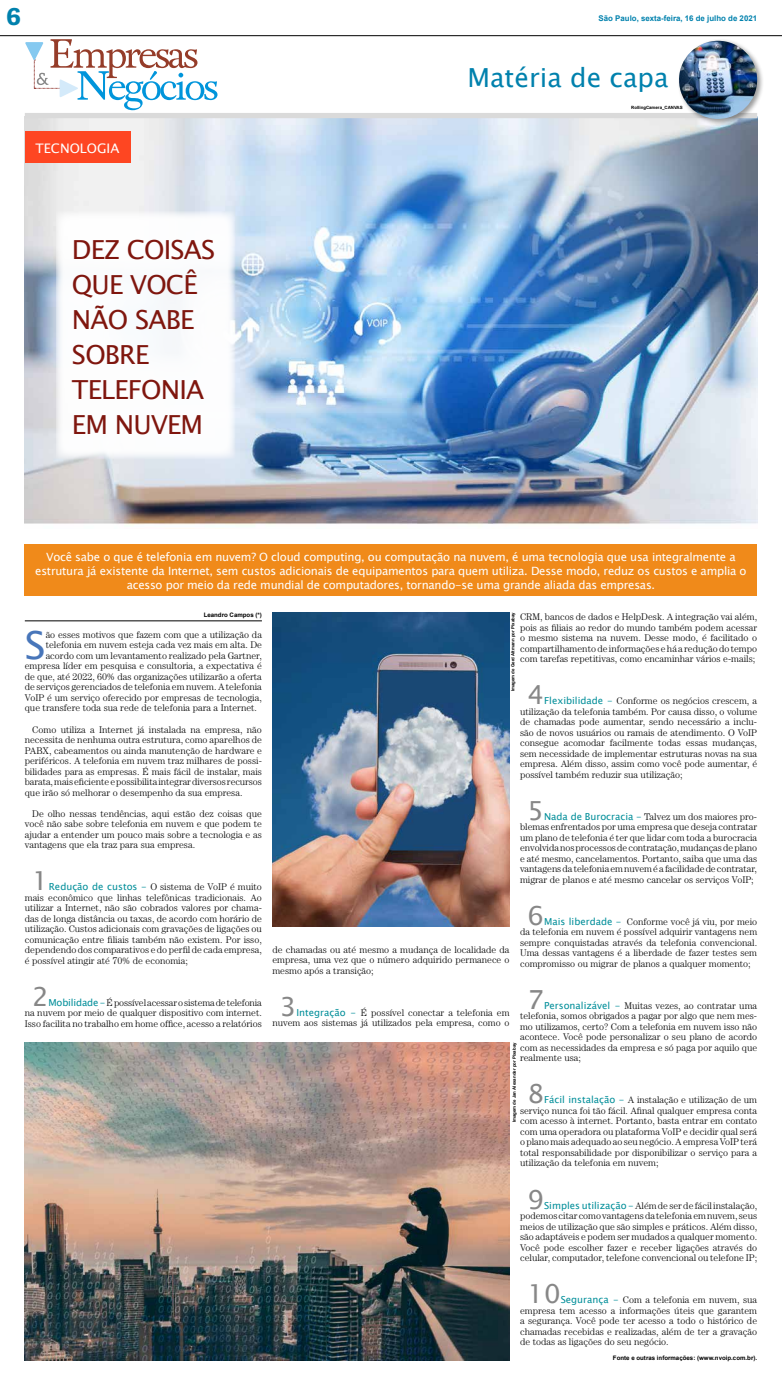
<style>
.page{position:relative;width:782px;height:1385px;background:#fff}
.page>*{position:absolute;margin:0;border:0;box-sizing:border-box;transform-origin:0 0}
.t1{font:38.68px "Lucida Sans Unicode";color:#4876ba}
.t2{font:26.25px/35px "Lucida Sans Unicode";letter-spacing:-.03em;color:#7f160e}
.t3{font:26.25px "Lucida Sans Unicode";color:#0081ad}
.t4{font:26.25px "Lucida Sans Unicode";color:#878787}
.t5{font:700 26.25px "Adelle";color:#0081ad}
.t6{font:13.12px "Lucida Sans Unicode";color:#fff}
.t7{font:11.38px/14px "Lucida Sans Unicode";letter-spacing:-.02em;color:#fff;text-align:center}
.t8{font:300 9.62px/10.5px "Century";color:#000;text-align:justify}
.t9{font:700 7.88px "Arial";color:#0081ad}
.t10{font:700 6.12px "Arial";color:#000}
.t11{font:700 4.38px "Arial";color:#000}
.s1{font-family:"Lucida Sans Unicode";font-weight:400;color:#008e99}
</style>
<div class="page">
<img style="left:25px;top:118px;width:731px;height:408px">
<hr style="left:0;top:35px;width:781px;height:1px;background:#000">
<svg style="left:25px;top:39px;width:192px;height:71px"></svg>
<div style="left:25px;top:113px;width:731px;height:5px;background:#dadada"></div>
<div style="left:676px;top:38px;width:88px;height:88px;background:#000;opacity:.4"></div>
<img style="left:678px;top:41px;width:78px;height:78px;border-radius:39px">
<img style="left:25px;top:1042px;width:484px;height:317px">
<div style="left:25px;top:544px;width:731px;height:52px;background:#f08a1a"></div>
<hr style="left:25px;top:620px;width:237px;height:1px;background:#000">
<div style="left:56px;top:211px;width:179px;height:248px;background:#fff"></div>
<div style="left:25px;top:131px;width:105px;height:32px;background:#fe4622"></div>
<img style="left:272px;top:612px;width:237px;height:314px">
<h2 class="t5" style="left:6px;top:-2px;width:16px">6</h2>
<p class="t9" style="left:598px;top:12px;width:160px">São Paulo, sexta-feira, 16 de julho de 2021</p>
<h2 class="t3" style="left:467px;top:56px;width:202px">Matéria de capa</h2>
<h3 class="t6" style="left:35px;top:137px;width:85px">TECNOLOGIA</h3>
<h2 class="t2" style="left:72px;top:232px;width:145px">DEZ COISAS<br>QUE VOCÊ<br>NÃO SABE<br>SOBRE<br>TELEFONIA<br>EM NUVEM</h2>
<p class="t11" style="left:631px;top:105px;width:53px">RollingCamera_CANVAS</p>
<p class="t7" style="left:35px;top:549px;width:712px">Você sabe o que é telefonia em nuvem? O cloud computing, ou computação na nuvem, é uma tecnologia que usa integralmente a estrutura já existente da Internet, sem custos adicionais de equipamentos para quem utiliza. Desse modo, reduz os custos e amplia o acesso por meio da rede mundial de computadores, tornando-se uma grande aliada das empresas.</p>
<p class="t10" style="left:204px;top:610px;width:60px">Leandro Campos (*)</p>
<h1 class="t1" style="left:25px;top:614px;width:22px">S</h1>
<p class="t8" style="left:46px;top:629px;width:218px">ão esses motivos que fazem com que a utilização da</p>
<p class="t11" style="left:510px;top:691px;width:80px;rotate:-90deg">Imagem de Gerd Altmann por Pixabay</p>
<p class="t8" style="left:520px;top:611px;width:238px">CRM, bancos de dados e HelpDesk. A integração vai além, pois as filiais ao redor do mundo também podem acessar o mesmo sistema na nuvem. Desse modo, é facilitado o compartilhamento de informações e há a redução do tempo com tarefas repetitivas, como encaminhar vários e-mails;</p>
<h2 class="t4" style="left:527px;top:674px;width:18px">4</h2>
<p class="t8" style="left:46px;top:639px;width:218px">telefonia em nuvem esteja cada vez mais em alta. De</p>
<p class="t8" style="left:46px;top:650px;width:218px">acordo com um levantamento realizado pela Gartner,</p>
<p class="t8" style="left:25px;top:660px;width:238px">empresa líder em pesquisa e consultoria, a expectativa é</p>
<p class="t8" style="left:25px;top:671px;width:238px">de que, até 2022, 60% das organizações utilizarão a oferta</p>
<p class="t8" style="left:25px;top:681px;width:238px">de serviços gerenciados de telefonia em nuvem. A telefonia</p>
<p class="t8" style="left:25px;top:692px;width:238px">VoIP é um serviço oferecido por empresas de tecnologia,</p>
<p class="t8" style="left:25px;top:702px;width:234px">que transfere toda sua rede de telefonia para a Internet.</p>
<p class="t8" style="left:25px;top:723px;width:238px;text-indent:7px">Como utiliza a Internet já instalada na empresa, não necessita de nenhuma outra estrutura, como aparelhos de PABX, cabeamentos ou ainda manutenção de hardware e periféricos. A telefonia em nuvem traz milhares de possi&shy;bilidades para as empresas. É mais fácil de instalar, mais barata, mais eficiente e possibilita integrar diversos recursos que irão só melhorar o desempenho da sua empresa.</p>
<p class="t8" style="left:25px;top:807px;width:238px;text-indent:7px">De olho nessas tendências, aqui estão dez coisas que você não sabe sobre telefonia em nuvem e que podem te ajudar a entender um pouco mais sobre a tecnologia e as vantagens que ela traz para sua empresa.</p>
<h2 class="t4" style="left:32px;top:859px;width:18px">1</h2>
<p class="t8" style="left:520px;top:695px;width:238px;text-indent:24px"><span class="s1">Flexibilidade -</span> Conforme os negócios crescem, a utilização da telefonia também. Por causa disso, o volume de chamadas pode aumentar, sendo necessário a inclu&shy;são de novos usuários ou ramais de atendimento. O VoIP consegue acomodar facilmente todas essas mudanças, sem necessidade de implementar estruturas novas na sua empresa. Além disso, assim como você pode aumentar, é possível também reduzir sua utilização;</p>
<h2 class="t4" style="left:527px;top:789px;width:18px">5</h2>
<p class="t8" style="left:520px;top:810px;width:238px;text-indent:24px"><span class="s1">Nada de Burocracia -</span> Talvez um dos maiores pro&shy;blemas enfrentados por uma empresa que deseja contratar um plano de telefonia é ter que lidar com toda a burocracia envolvida nos processos de contratação, mudanças de plano e até mesmo, cancelamentos. Portanto, saiba que uma das vantagens da telefonia em nuvem é a facilidade de contratar, migrar de planos e até mesmo cancelar os serviços VoIP;</p>
<h2 class="t4" style="left:527px;top:894px;width:18px">6</h2>
<p class="t8" style="left:25px;top:881px;width:238px;text-indent:24px"><span class="s1">Redução de custos -</span> O sistema de VoIP é muito mais econômico que linhas telefônicas tradicionais. Ao utilizar a Internet, não são cobrados valores por chama&shy;das de longa distância ou taxas, de acordo com horário de utilização. Custos adicionais com gravações de ligações ou comunicação entre filiais também não existem. Por isso, dependendo dos comparativos e do perfil de cada empresa, é possível atingir até 70% de economia;</p>
<h2 class="t4" style="left:32px;top:975px;width:18px">2</h2>
<p class="t8" style="left:520px;top:915px;width:238px;text-indent:24px"><span class="s1">Mais liberdade -</span> Conforme você já viu, por meio da telefonia em nuvem é possível adquirir vantagens nem sempre conquistadas através da telefonia convencional.<br>Uma dessas vantagens é a liberdade de fazer testes sem compromisso ou migrar de planos a qualquer momento;</p>
<h2 class="t4" style="left:527px;top:978px;width:18px">7</h2>
<p class="t8" style="left:272px;top:943px;width:238px">de chamadas ou até mesmo a mudança de localidade da empresa, uma vez que o número adquirido permanece o mesmo após a transição;</p>
<h2 class="t4" style="left:280px;top:985px;width:18px">3</h2>
<p class="t8" style="left:25px;top:996px;width:238px;text-indent:24px"><span class="s1">Mobilidade -</span> É possível acessar o sistema de telefonia na nuvem por meio de qualquer dispositivo com internet.<br>Isso facilita no trabalho em home office, acesso a relatórios</p>
<p class="t8" style="left:520px;top:999px;width:238px;text-indent:24px"><span class="s1">Personalizável -</span> Muitas vezes, ao contratar uma telefonia, somos obrigados a pagar por algo que nem mes&shy;mo utilizamos, certo? Com a telefonia em nuvem isso não acontece. Você pode personalizar o seu plano de acordo com as necessidades da empresa e só paga por aquilo que realmente usa;</p>
<h2 class="t4" style="left:527px;top:1073px;width:18px">8</h2>
<p class="t8" style="left:272px;top:1006px;width:238px;text-align:right"><span class="s1">Integração -</span> É possível conectar a telefonia em nuvem aos sistemas já utilizados pela empresa, como o</p>
<p class="t11" style="left:511px;top:1122px;width:81px;rotate:-90deg">Imagem de Jan Alexander por Pixabay</p>
<p class="t8" style="left:520px;top:1094px;width:238px;text-indent:24px"><span class="s1">Fácil instalação -</span> A instalação e utilização de um serviço nunca foi tão fácil. Afinal qualquer empresa conta com acesso à internet. Portanto, basta entrar em contato com uma operadora ou plataforma VoIP e decidir qual será o plano mais adequado ao seu negócio. A empresa VoIP terá total responsabilidade por disponibilizar o serviço para a utilização da telefonia em nuvem;</p>
<h2 class="t4" style="left:527px;top:1178px;width:18px">9</h2>
<p class="t8" style="left:520px;top:1199px;width:238px;text-indent:24px"><span class="s1">Simples utilização -</span> Além de ser de fácil instalação, podemos citar como vantagens da telefonia em nuvem, seus meios de utilização que são simples e práticos. Além disso, são adaptáveis e podem ser mudados a qualquer momento.<br>Você pode escolher fazer e receber ligações através do celular, computador, telefone convencional ou telefone IP;</p>
<h2 class="t4" style="left:527px;top:1272px;width:35px">10</h2>
<p class="t8" style="left:520px;top:1293px;width:238px;text-indent:41px"><span class="s1">Segurança -</span> Com a telefonia em nuvem, sua empresa tem acesso a informações úteis que garantem a segurança. Você pode ter acesso a todo o histórico de chamadas recebidas e realizadas, além de ter a gravação de todas as ligações do seu negócio.</p>
<p class="t10" style="left:612px;top:1353px;width:146px">Fonte e outras informações: (www.nvoip.com.br).</p>
</div>
